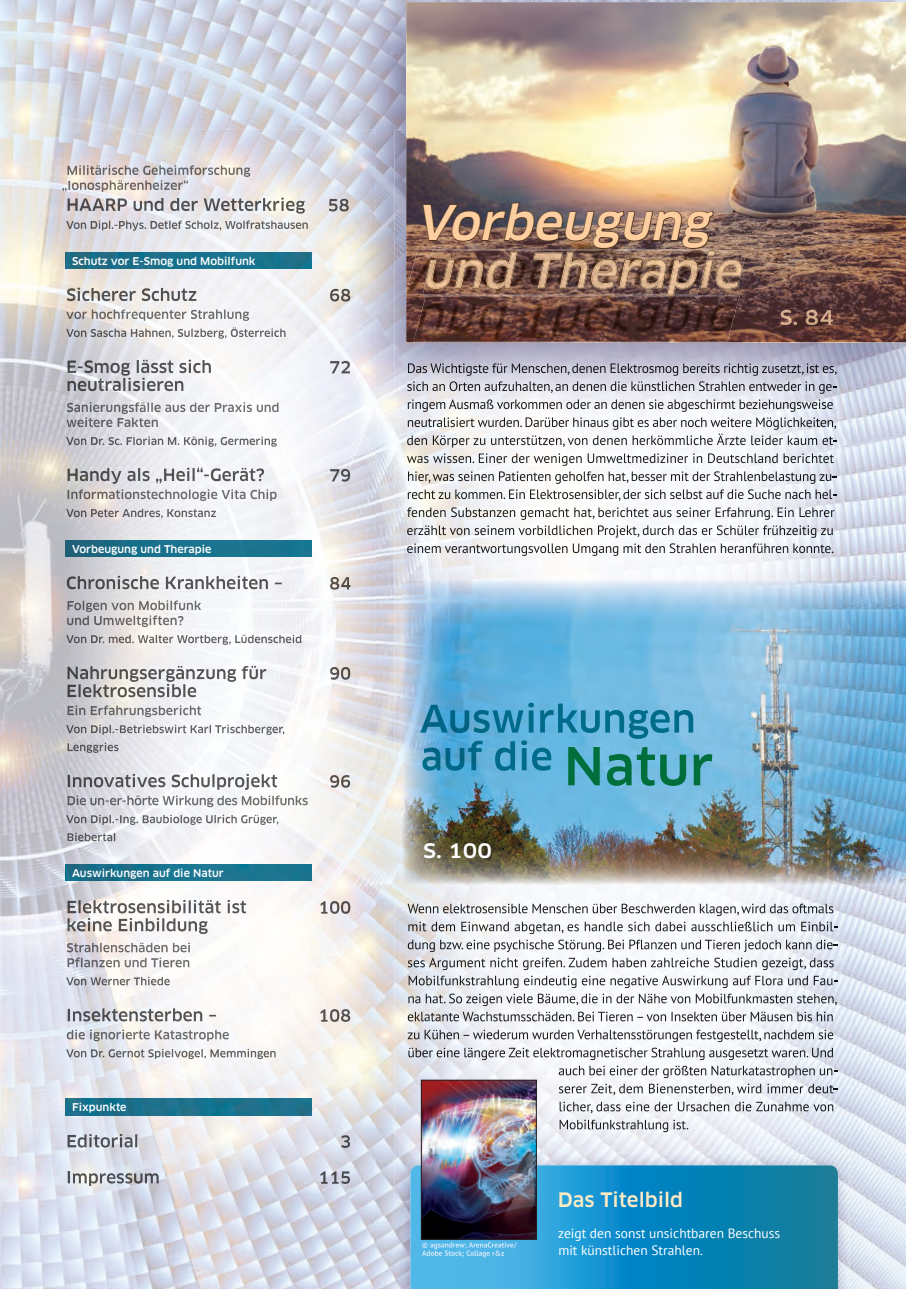
<style>
.page{position:relative;width:906px;height:1289px;background:#fff}
.page>*{position:absolute;margin:0;border:0;box-sizing:border-box;transform-origin:0 0}
.t1{font:italic 500 expanded 46.8px "Clan Pro";color:#fccea0;scale:.9 1}
.t2{font:500 expanded 19.5px "Clan Pro";color:#feebc4;scale:.9 1}
.t3{font:500 expanded 19.5px "Clan Pro";color:#fff}
.t4{font:13.5px/17.7px "PT Sans";color:#fff}
.t5{font:500 expanded 10.5px "Clan Pro";color:#fff;scale:.9 1}
.t6{font:700 7.5px/8.2px "PT Sans";color:#fff}
</style>
<div class="page">
<img style="left:0;top:0;width:335px;height:161px">
<img style="left:0;top:161px;width:66px;height:966px">
<img style="left:373px;top:417px;width:21px;height:871px">
<img style="left:851px;top:342px;width:55px;height:237px">
<img style="left:849px;top:885px;width:57px;height:403px">
<img style="left:0;top:1127px;width:106px;height:161px">
<img style="left:106px;top:1192px;width:267px;height:96px">
<img style="left:426px;top:1288px;width:374px;height:1px">
<img style="left:66px;top:130px;width:310px;height:1062px">
<img style="left:394px;top:417px;width:457px;height:209px">
<img style="left:394px;top:626px;width:50px;height:527px">
<img style="left:444px;top:884px;width:305px;height:269px">
<img style="left:749px;top:885px;width:102px;height:316px">
<img style="left:905px;top:0;width:1px;height:417px">
<img style="left:335px;top:0;width:103px;height:417px">
<img style="left:438px;top:0;width:468px;height:2px">
<img style="left:335px;top:130px;width:41px;height:287px">
<img style="left:394px;top:130px;width:50px;height:287px">
<img style="left:444px;top:342px;width:407px;height:75px">
<img style="left:406px;top:2px;width:500px;height:340px">
<svg style="left:329px;top:199px;width:6px;height:12px"></svg>
<img style="left:335px;top:199px;width:14px;height:12px">
<svg style="left:330px;top:289px;width:5px;height:12px"></svg>
<img style="left:335px;top:289px;width:15px;height:12px">
<svg style="left:330px;top:361px;width:5px;height:12px"></svg>
<img style="left:335px;top:361px;width:15px;height:12px">
<img style="left:330px;top:469px;width:20px;height:12px">
<img style="left:330px;top:577px;width:20px;height:12px">
<img style="left:330px;top:667px;width:20px;height:12px">
<img style="left:330px;top:775px;width:20px;height:12px">
<img style="left:320px;top:901px;width:30px;height:12px">
<img style="left:320px;top:1009px;width:30px;height:12px">
<svg style="left:341px;top:1135px;width:9px;height:12px"></svg>
<img style="left:320px;top:1171px;width:30px;height:12px">
<img style="left:407px;top:903px;width:427px;height:13px">
<img style="left:408px;top:921px;width:425px;height:13px">
<img style="left:408px;top:939px;width:424px;height:13px">
<img style="left:408px;top:957px;width:426px;height:13px">
<img style="left:408px;top:975px;width:424px;height:13px">
<img style="left:408px;top:993px;width:429px;height:13px">
<img style="left:408px;top:1011px;width:426px;height:10px">
<img style="left:408px;top:1029px;width:426px;height:13px">
<img style="left:408px;top:1047px;width:426px;height:13px">
<img style="left:559px;top:1065px;width:273px;height:13px">
<img style="left:559px;top:1083px;width:274px;height:12px">
<img style="left:559px;top:1101px;width:275px;height:12px">
<img style="left:559px;top:1119px;width:129px;height:13px">
<img style="left:408px;top:363px;width:428px;height:13px">
<img style="left:407px;top:381px;width:425px;height:13px">
<img style="left:408px;top:399px;width:425px;height:13px">
<img style="left:408px;top:417px;width:428px;height:13px">
<img style="left:407px;top:433px;width:426px;height:14px">
<img style="left:407px;top:453px;width:427px;height:13px">
<img style="left:408px;top:471px;width:423px;height:13px">
<img style="left:408px;top:489px;width:424px;height:12px">
<img style="left:407px;top:507px;width:427px;height:13px">
<img style="left:407px;top:525px;width:426px;height:13px">
<img style="left:407px;top:543px;width:426px;height:13px">
<img style="left:66px;top:252px;width:245px;height:16px">
<img style="left:66px;top:540px;width:245px;height:17px">
<img style="left:66px;top:864px;width:245px;height:16px">
<img style="left:66px;top:1098px;width:245px;height:17px">
<img style="left:68px;top:165px;width:182px;height:12px">
<svg style="left:62px;top:180px;width:4px;height:12px"></svg>
<img style="left:66px;top:180px;width:123px;height:12px">
<img style="left:68px;top:197px;width:237px;height:17px">
<img style="left:66px;top:220px;width:242px;height:11px">
<img style="left:67px;top:287px;width:130px;height:14px">
<img style="left:66px;top:309px;width:183px;height:12px">
<img style="left:66px;top:327px;width:219px;height:12px">
<img style="left:68px;top:359px;width:144px;height:17px">
<img style="left:68px;top:377px;width:116px;height:14px">
<img style="left:67px;top:402px;width:212px;height:12px">
<img style="left:67px;top:417px;width:91px;height:10px">
<img style="left:66px;top:436px;width:211px;height:11px">
<img style="left:68px;top:467px;width:197px;height:17px">
<img style="left:68px;top:489px;width:209px;height:12px">
<img style="left:66px;top:509px;width:150px;height:9px">
<img style="left:67px;top:575px;width:215px;height:14px">
<img style="left:68px;top:600px;width:133px;height:12px">
<img style="left:67px;top:615px;width:116px;height:12px">
<img style="left:66px;top:634px;width:235px;height:11px">
<img style="left:68px;top:665px;width:199px;height:17px">
<img style="left:68px;top:683px;width:129px;height:14px">
<img style="left:68px;top:705px;width:133px;height:12px">
<img style="left:66px;top:724px;width:219px;height:11px">
<img style="left:68px;top:742px;width:51px;height:11px">
<img style="left:68px;top:773px;width:210px;height:17px">
<img style="left:68px;top:795px;width:240px;height:12px">
<img style="left:66px;top:814px;width:213px;height:11px">
<img style="left:68px;top:832px;width:47px;height:9px">
<img style="left:68px;top:899px;width:179px;height:14px">
<img style="left:68px;top:917px;width:140px;height:17px">
<img style="left:67px;top:942px;width:124px;height:10px">
<img style="left:68px;top:957px;width:121px;height:10px">
<img style="left:66px;top:976px;width:104px;height:9px">
<img style="left:68px;top:1008px;width:148px;height:13px">
<img style="left:67px;top:1029px;width:162px;height:12px">
<img style="left:66px;top:1048px;width:210px;height:11px">
<img style="left:68px;top:1133px;width:71px;height:14px">
<img style="left:68px;top:1170px;width:97px;height:15px">
<img style="left:393px;top:1153px;width:456px;height:135px">
<img style="left:394px;top:1153px;width:455px;height:48px">
<svg style="left:410px;top:1165px;width:428px;height:123px;background:#188dbf"></svg>
<img style="left:423px;top:1081px;width:111px;height:156px">
<div style="left:421px;top:1079px;width:115px;height:160px;border:1px solid #231f20"></div>
<div style="left:422px;top:1242px;width:95px;height:6px;background:#4fb6e7"></div>
<div style="left:422px;top:1250px;width:82px;height:7px;background:#4fb7e8"></div>
<img style="left:780px;top:310px;width:53px;height:15px">
<img style="left:851px;top:884px;width:55px;height:1px">
<img style="left:451px;top:884px;width:400px;height:1px">
<img style="left:402px;top:579px;width:504px;height:305px">
<img style="left:420px;top:702px;width:276px;height:37px">
<img style="left:422px;top:740px;width:129px;height:30px">
<img style="left:568px;top:746px;width:144px;height:40px">
<img style="left:413px;top:296px;width:326px;height:45px">
<img style="left:406px;top:249px;width:17px;height:45px">
<img style="left:423px;top:250px;width:323px;height:46px">
<img style="left:423px;top:266px;width:286px;height:28px">
<img style="left:483px;top:266px;width:184px;height:22px">
<img style="left:425px;top:266px;width:29px;height:23px">
<img style="left:454px;top:266px;width:29px;height:23px">
<img style="left:486px;top:266px;width:32px;height:23px">
<img style="left:533px;top:266px;width:26px;height:23px">
<img style="left:559px;top:266px;width:29px;height:23px">
<img style="left:591px;top:266px;width:27px;height:23px">
<img style="left:618px;top:266px;width:22px;height:23px">
<img style="left:640px;top:266px;width:26px;height:23px">
<svg style="left:666px;top:294px;width:8px;height:3px"></svg>
<img style="left:667px;top:266px;width:31px;height:28px">
<img style="left:700px;top:266px;width:15px;height:23px">
<img style="left:715px;top:259px;width:27px;height:30px">
<svg style="left:422px;top:202px;width:293px;height:64px;background:#7e6256"></svg>
<p class="t5" style="left:72px;top:255px;width:205px">Schutz vor E-Smog und Mobilfunk</p>
<p class="t5" style="left:72px;top:543px;width:157px">Vorbeugung und Therapie</p>
<p class="t5" style="left:72px;top:867px;width:170px">Auswirkungen auf die Natur</p>
<p class="t5" style="left:72px;top:1101px;width:62px">Fixpunkte</p>
<h1 class="t1" style="left:415px;top:195px;width:341px">Vorbeugung</h1>
<h2 class="t3" style="left:423px;top:838px;width:70px">S. 100</h2>
<p class="t6" style="left:422px;top:1240px;width:96px">© agsandrew; ArenaCreative/<br>Adobe Stock; Collage r&amp;z</p>
<h2 class="t2" style="left:558px;top:1188px;width:141px">Das Titelbild</h2>
<p class="t4" style="left:558px;top:1223px;width:223px">zeigt den sonst unsichtbaren Beschuss mit künstlichen Strahlen.</p>
</div>
